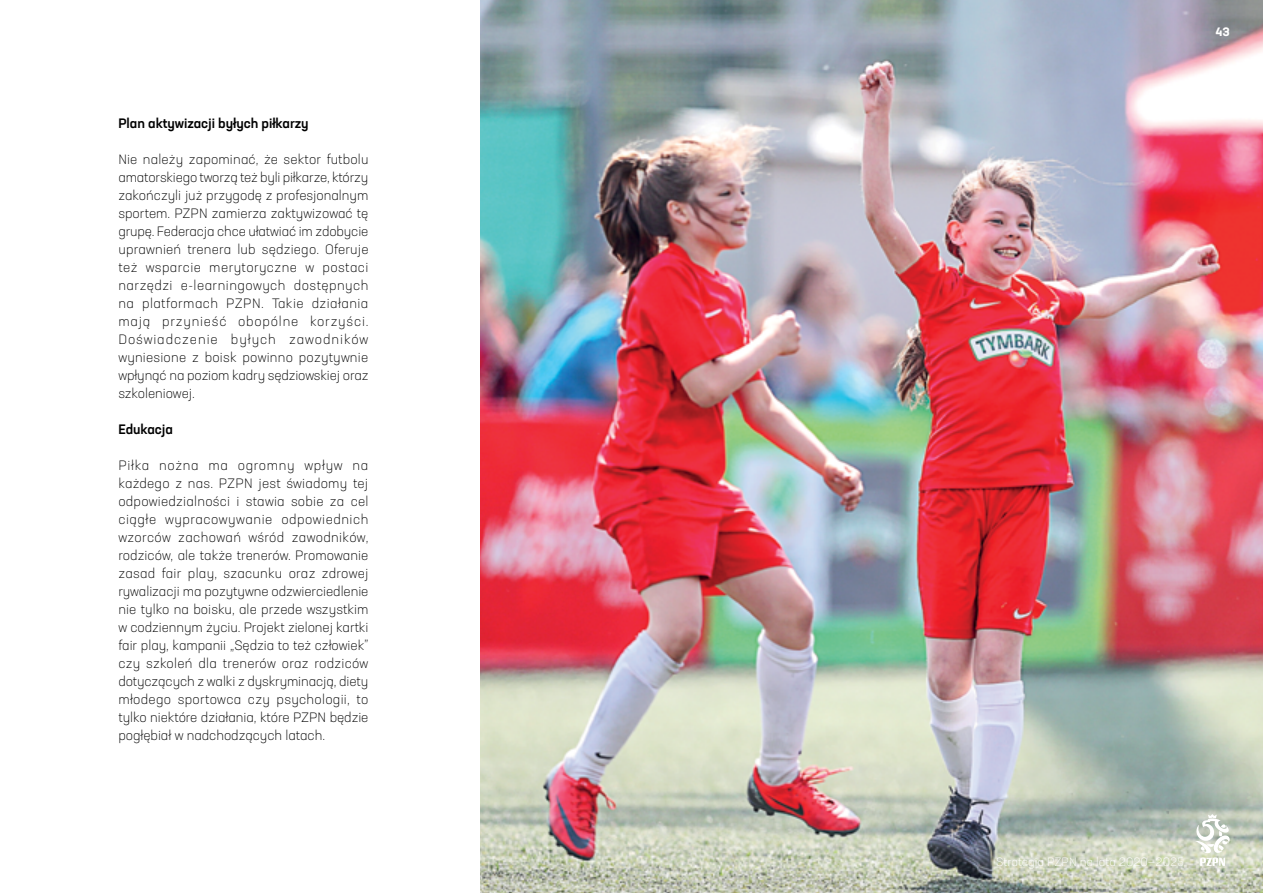
<style>
.page{position:relative;width:1263px;height:893px;background:#fff}
.page>*{position:absolute;margin:0;border:0;box-sizing:border-box;transform-origin:0 0}
.t1{font:300 13.5px/18px "Neusa Next Std";letter-spacing:-.005em;color:#000;text-align:justify}
.t2{font:500 13.5px "Neusa Next Std";letter-spacing:-.005em;color:#000}
.t3{font:300 12px "Neusa Next Std";color:#fff}
.t4{font:700 12px "Neusa Next Std";color:#fff}
</style>
<div class="page">
<img style="left:481px;top:0;width:782px;height:893px">
<svg style="left:1195px;top:814px;width:35px;height:52px"></svg>
<p class="t2" style="left:118px;top:115px;width:192px">Plan aktywizacji byłych piłkarzy</p>
<p class="t1" style="left:118px;top:151px;width:252px">Nie należy zapominać, że sektor futbolu amatorskiego tworzą też byli piłkarze, którzy zakończyli już przygodę z profesjonalnym sportem. PZPN zamierza zaktywizować tę grupę. Federacja chce ułatwiać im zdobycie uprawnień trenera lub sędziego. Oferuje też wsparcie merytoryczne w postaci narzędzi e-learningowych dostępnych na platformach PZPN. Takie działania mają przynieść obopólne korzyści.<br>Doświadczenie byłych zawodników wyniesione z boisk powinno pozytywnie wpłynąć na poziom kadry sędziowskiej oraz szkoleniowej.</p>
<p class="t2" style="left:118px;top:421px;width:56px">Edukacja</p>
<p class="t1" style="left:118px;top:456px;width:252px">Piłka nożna ma ogromny wpływ na każdego z nas. PZPN jest świadomy tej odpowiedzialności i stawia sobie za cel ciągłe wypracowywanie odpowiednich wzorców zachowań wśród zawodników, rodziców, ale także trenerów. Promowanie zasad fair play, szacunku oraz zdrowej rywalizacji ma pozytywne odzwierciedlenie nie tylko na boisku, ale przede wszystkim w codziennym życiu. Projekt zielonej kartki fair play, kampanii „Sędzia to też człowiek” czy szkoleń dla trenerów oraz rodziców dotyczących z walki z dyskryminacją, diety młodego sportowca czy psychologii, to tylko niektóre działania, które PZPN będzie pogłębiał w nadchodzących latach.</p>
<p class="t4" style="left:1215px;top:24px;width:16px">43</p>
<p class="t3" style="left:996px;top:854px;width:189px">Strategia PZPN na lata 2020—2025</p>
</div>
